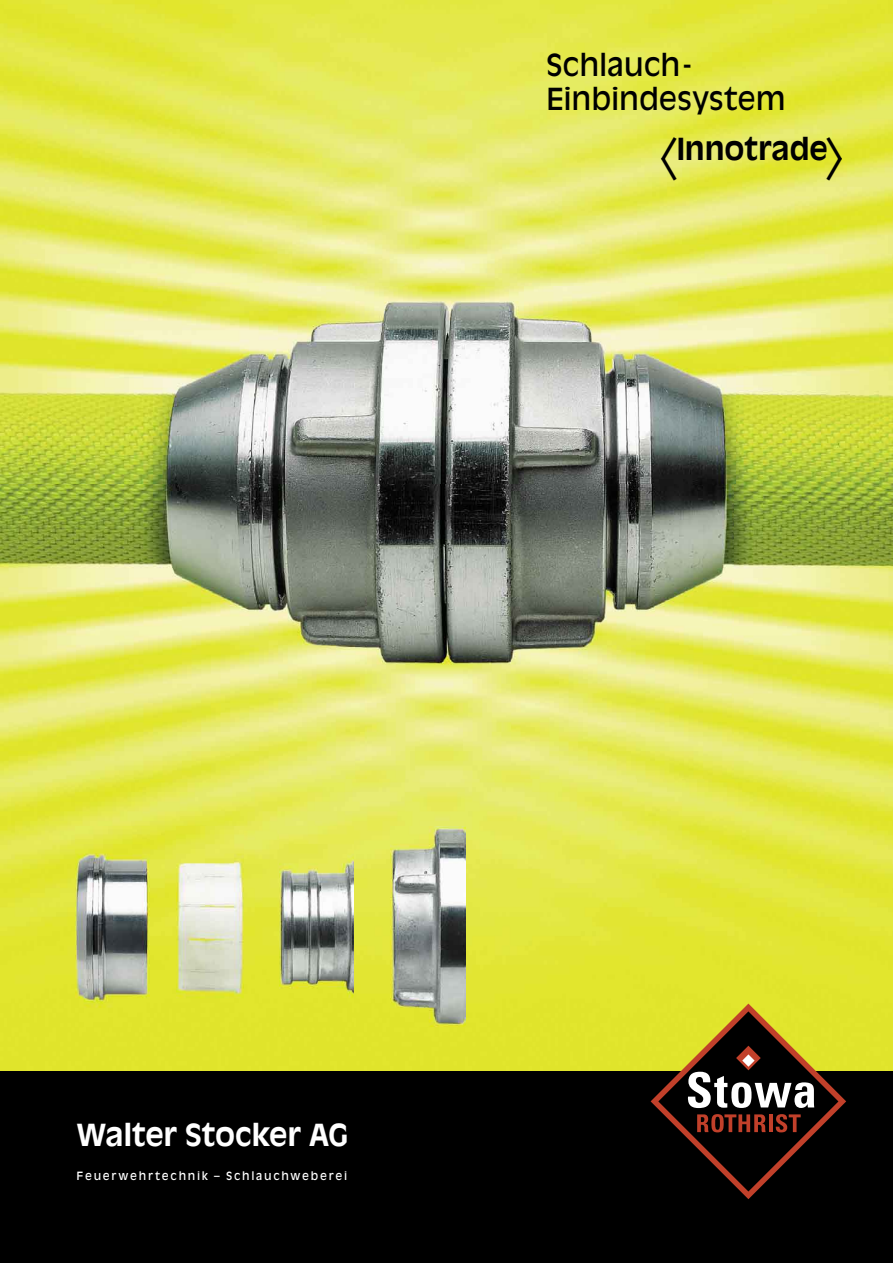
<style>
.page{position:relative;width:893px;height:1263px;background:#fff}
.page>*{position:absolute;margin:0;border:0;box-sizing:border-box;transform-origin:0 0}
.t1{font:30px/34px "Antique Olive";letter-spacing:-.005em;color:#000}
.t2{font:700 30px "Antique Olive";letter-spacing:-.005em;color:#fff}
.t3{font:700 30px "Antique Olive";letter-spacing:-.005em;color:#000}
.t4{font:11.25px "Antique Olive";letter-spacing:.155em;color:#fff}
</style>
<div class="page">
<img style="left:0;top:0;width:893px;height:1071px">
<div style="left:0;top:1071px;width:893px;height:192px;background:#000"></div>
<svg style="left:651px;top:1003px;width:195px;height:196px"></svg>
<img style="left:75px;top:827px;width:74px;height:199px">
<img style="left:177px;top:827px;width:67px;height:199px">
<img style="left:279px;top:827px;width:75px;height:199px">
<img style="left:391px;top:827px;width:74px;height:199px">
<img style="left:0;top:286px;width:893px;height:493px">
<h1 class="t1" style="left:546px;top:48px;width:241px">Schlauch-<br>Einbindesystem</h1>
<h1 class="t3" style="left:661px;top:131px;width:182px">/Innotrade\</h1>
<h1 class="t3" style="left:661px;top:151px;width:16px">\</h1>
<h1 class="t3" style="left:827px;top:151px;width:16px">/</h1>
<h1 class="t2" style="left:77px;top:1117px;width:273px">Walter Stocker AG</h1>
<p class="t4" style="left:77px;top:1169px;width:272px">Feuerwehrtechnik – Schlauchweberei</p>
</div>
